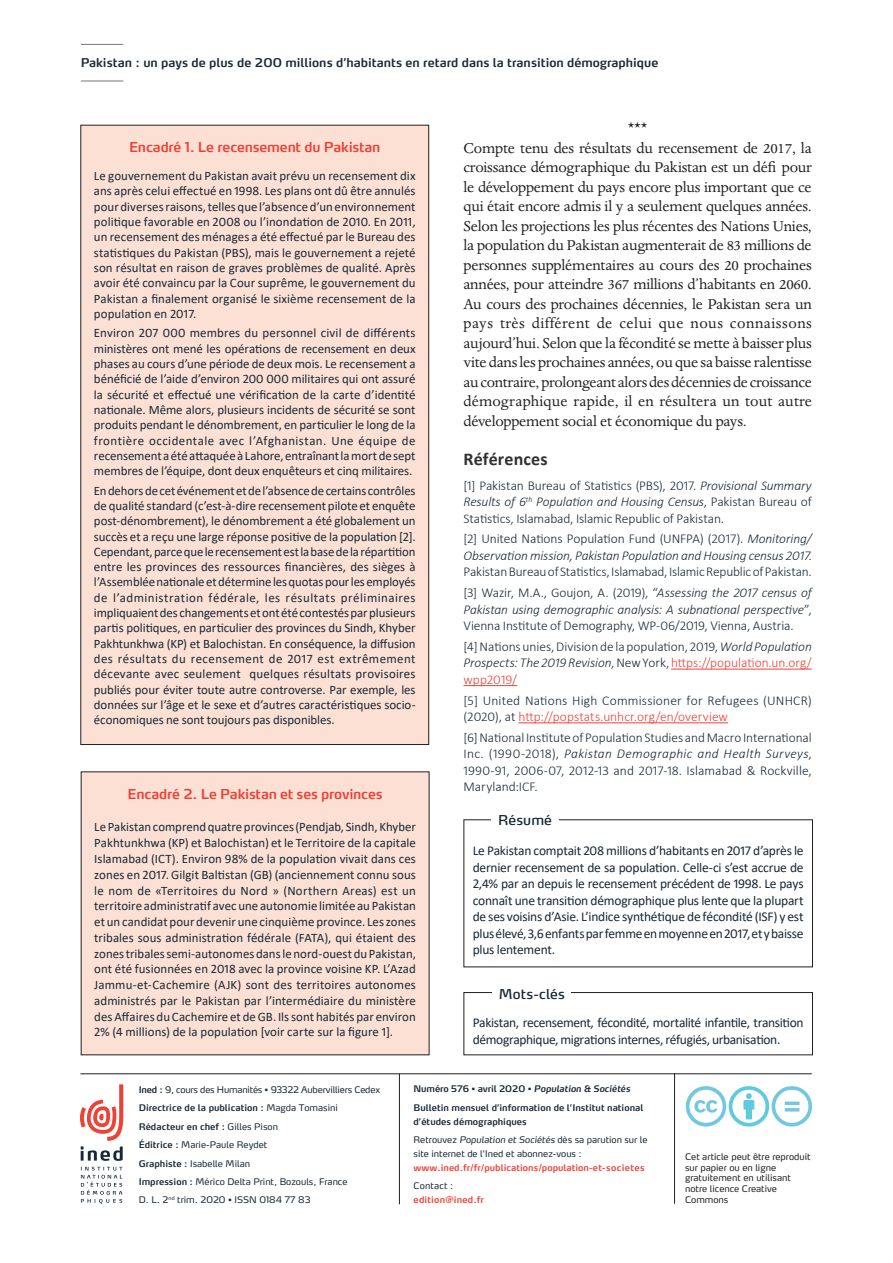
<style>
.page{position:relative;width:893px;height:1263px;background:#fff}
.page>*{position:absolute;margin:0;border:0;box-sizing:border-box;transform-origin:0 0}
.Résumé_-_titre{font:700 18px "Calibri";letter-spacing:.01em;color:#312f30}
.Paragraphe_sans_retr{font:16.5px/19.5px "Dante MT Std";letter-spacing:-.015em;color:#231f20;text-align:justify}
.E-texte_sans_retrait{font:300 13.5px/16.5px "Calibri";letter-spacing:-.005em;color:#172938;text-align:justify}
.E-texte_sans_retrait-2{font:13.5px/16.5px "Calibri";letter-spacing:-.025em;color:#172938;text-align:justify}
.Encadré_-_TITRE{font:600 13.5px "Max OT";letter-spacing:-.015em;color:#ee4237}
.Résumé_-_titre-2{font:13.5px "Max OT";letter-spacing:.005em;color:#172938}
.E-texte_sans_retrait-3{font:12.9px/15.3px "Calibri";color:#172938;text-align:justify}
.Titre_Edito{font:600 12px "Max OT";color:#172938}
.t1{font:9px/14.1px "Max OT";color:#172938}
.t2{font:600 9px/14.1px "Max OT";color:#172938}
.t3{font:9px/10.8px "Max OT";color:#231f20}
.t4{font:9px "Max OT";letter-spacing:-.02em;color:#172938}
.t5{font:600 9px/14.1px "Max OT";letter-spacing:.02em;color:#ee4237}
.s1{font-style:italic}
.s2{color:#ee4237}
.s3{font-weight:600}
.s4{font-weight:400}
.s5{font-weight:600;color:#ee4237}
.s6{font-weight:400;color:#172938}
</style>
<div class="page">
<hr style="left:671px;top:669px;width:141px;height:1px;background:#ee4237">
<hr style="left:463px;top:685px;width:54px;height:1px;background:#ee4237">
<hr style="left:518px;top:722px;width:210px;height:1px;background:#ee4237">
<div style="left:463px;top:992px;width:350px;height:63px;border:1px solid #231f20"></div>
<div style="left:493px;top:978px;width:78px;height:31px;background:#fff"></div>
<div style="left:81px;top:125px;width:348px;height:619px;background:#fde0d4"></div>
<div style="left:81px;top:772px;width:348px;height:283px;background:#fde0d4"></div>
<hr style="left:81px;top:44px;width:42px;height:1px;background:#76787b">
<hr style="left:81px;top:81px;width:42px;height:1px;background:#76787b">
<hr style="left:80px;top:1073px;width:732px;height:1px;background:#231f20">
<svg style="left:81px;top:1167px;width:41px;height:37px"></svg>
<svg style="left:80px;top:1084px;width:43px;height:77px"></svg>
<hr style="left:399px;top:1074px;width:1px;height:130px;background:#231f20">
<hr style="left:674px;top:1073px;width:1px;height:131px;background:#231f20">
<svg style="left:686px;top:1086px;width:126px;height:40px"></svg>
<p class="Titre_Edito" style="left:81px;top:55px;width:579px">Pakistan : un pays de plus de 200 millions d’habitants en retard dans la transition démographique</p>
<p class="Encadré_-_TITRE" style="left:129px;top:138px;width:253px">Encadré 1. Le recensement du Pakistan</p>
<p class="E-texte_sans_retrait-3" style="left:94px;top:168px;width:323px">Le gouvernement du Pakistan avait prévu un recensement dix ans après celui effectué en 1998. Les plans ont dû être annulés pour diverses raisons, telles que l’absence d’un environnement politique favorable en 2008 ou l’inondation de 2010. En 2011, un recensement des ménages a été effectué par le Bureau des statistiques du Pakistan (PBS), mais le gouvernement a rejeté son résultat en raison de graves problèmes de qualité. Après avoir été convaincu par la Cour suprême, le gouvernement du Pakistan a finalement organisé le sixième recensement de la population en 2017.</p>
<p class="E-texte_sans_retrait-3" style="left:94px;top:325px;width:323px">Environ 207 000 membres du personnel civil de différents ministères ont mené les opérations de recensement en deux phases au cours d’une période de deux mois. Le recensement a bénéficié de l’aide d’environ 200 000 militaires qui ont assuré la sécurité et effectué une vérification de la carte d’identité nationale. Même alors, plusieurs incidents de sécurité se sont produits pendant le dénombrement, en particulier le long de la frontière occidentale avec l’Afghanistan. Une équipe de recensement a été attaquée à Lahore, entraînant la mort de sept membres de l’équipe, dont deux enquêteurs et cinq militaires.</p>
<p class="E-texte_sans_retrait-3" style="left:94px;top:482px;width:323px">En dehors de cet événement et de l’absence de certains contrôles de qualité standard (c’est-à-dire recensement pilote et enquête post-dénombrement), le dénombrement a été globalement un succès et a reçu une large réponse positive de la population [2].<br>Cependant, parce que le recensement est la base de la répartition entre les provinces des ressources financières, des sièges à l’Assemblée nationale et détermine les quotas pour les employés de l’administration fédérale, les résultats préliminaires impliquaient des changements et ont été contestés par plusieurs partis politiques, en particulier des provinces du Sindh, Khyber Pakhtunkhwa (KP) et Balochistan. En conséquence, la diffusion des résultats du recensement de 2017 est extrêmement décevante avec seulement quelques résultats provisoires publiés pour éviter toute autre controverse. Par exemple, les données sur l’âge et le sexe et d’autres caractéristiques socio&shy;économiques ne sont toujours pas disponibles.</p>
<p class="Encadré_-_TITRE" style="left:128px;top:785px;width:257px">Encadré 2. Le Pakistan et ses provinces</p>
<p class="E-texte_sans_retrait-3" style="left:94px;top:819px;width:323px;line-height:15.8px">Le Pakistan comprend quatre provinces (Pendjab, Sindh, Khyber Pakhtunkhwa (KP) et Balochistan) et le Territoire de la capitale Islamabad (ICT). Environ 98% de la population vivait dans ces zones en 2017. Gilgit Baltistan (GB) (anciennement connu sous le nom de «Territoires du Nord » (Northern Areas) est un territoire administratif avec une autonomie limitée au Pakistan et un candidat pour devenir une cinquième province. Les zones tribales sous administration fédérale (FATA), qui étaient des zones tribales semi-autonomes dans le nord-ouest du Pakistan, ont été fusionnées en 2018 avec la province voisine KP. L’Azad Jammu-et-Cachemire (AJK) sont des territoires autonomes administrés par le Pakistan par l’intermédiaire du ministère des Affaires du Cachemire et de GB. Ils sont habités par environ 2% (4 millions) de la population [voir carte sur la figure 1].</p>
<p class="Paragraphe_sans_retr" style="left:628px;top:119px;width:21px">***</p>
<p class="Paragraphe_sans_retr" style="left:463px;top:138px;width:350px">Compte tenu des résultats du recensement de 2017, la croissance démographique du Pakistan est un défi pour le développement du pays encore plus important que ce qui était encore admis il y a seulement quelques années.<br>Selon les projections les plus récentes des Nations Unies, la population du Pakistan augmenterait de 83 millions de personnes supplémentaires au cours des 20 prochaines années, pour atteindre 367 millions d’habitants en 2060.<br>Au cours des prochaines décennies, le Pakistan sera un pays très différent de celui que nous connaissons aujourd’hui. Selon que la fécondité se mette à baisser plus vite dans les prochaines années, ou que sa baisse ralentisse au contraire, prolongeant alors des décennies de croissance démographique rapide, il en résultera un tout autre développement social et économique du pays.</p>
<p class="Résumé_-_titre" style="left:463px;top:446px;width:86px">Références</p>
<p class="E-texte_sans_retrait" style="left:463px;top:477px;width:350px">[1] Pakistan Bureau of Statistics (PBS), 2017. <span class="s1">Provisional Summary Results of 6</span><sup>th</sup> <span class="s1">Population and Housing Census</span>, Pakistan Bureau of Statistics, Islamabad, Islamic Republic of Pakistan.</p>
<p class="E-texte_sans_retrait" style="left:463px;top:530px;width:350px">[2] United Nations Population Fund (UNFPA) (2017). <span class="s1">Monitoring/ Observation mission, Pakistan Population and Housing census 2017</span>.<br>Pakistan Bureau of Statistics, Islamabad, Islamic Republic of Pakistan.</p>
<p class="E-texte_sans_retrait" style="left:463px;top:584px;width:350px">[3] Wazir, M.A., Goujon, A. (2019), “<span class="s1">Assessing the 2017 census of Pakistan using demographic analysis: A subnational perspective</span>”, Vienna Institute of Demography, WP-06/2019, Vienna, Austria.</p>
<p class="E-texte_sans_retrait" style="left:463px;top:638px;width:350px">[4] Nations unies, Division de la population, 2019, <span class="s1">World Population Prospects: The 2019 Revision</span>, New York, <span class="s2">https://population.un.org/ wpp2019/</span></p>
<p class="E-texte_sans_retrait" style="left:463px;top:692px;width:350px">[5] United Nations High Commissioner for Refugees (UNHCR) (2020), at <span class="s2">http://popstats.unhcr.org/en/overview</span></p>
<p class="E-texte_sans_retrait" style="left:463px;top:729px;width:350px">[6] National Institute of Population Studies and Macro International Inc. (1990-2018), <span class="s1">Pakistan Demographic and Health Surveys</span>, 1990-91, 2006-07, 2012-13 and 2017-18. Islamabad &amp; Rockville, Maryland:ICF.</p>
<p class="Résumé_-_titre-2" style="left:498px;top:811px;width:55px">Résumé</p>
<p class="E-texte_sans_retrait-2" style="left:473px;top:842px;width:332px">Le Pakistan comptait 208 millions d’habitants en 2017 d’après le dernier recensement de sa population. Celle-ci s’est accrue de 2,4% par an depuis le recensement précédent de 1998. Le pays connaît une transition démographique plus lente que la plupart de ses voisins d’Asie. L’indice synthétique de fécondité (ISF) y est plus élevé, 3,6 enfants par femme en moyenne en 2017, et y baisse plus lentement.</p>
<p class="Résumé_-_titre-2" style="left:499px;top:985px;width:68px">Mots-clés</p>
<p class="E-texte_sans_retrait-2" style="left:473px;top:1014px;width:332px">Pakistan, recensement, fécondité, mortalité infantile, transition démographique, migrations internes, réfugiés, urbanisation.</p>
<p class="t4" style="left:139px;top:1083px;width:243px"><span class="s3">Ined :</span> 9, cours des Humanités • 93322 Aubervilliers Cedex</p>
<p class="t2" style="left:139px;top:1100px;width:201px">Directrice de la publication : <span class="s4">Magda Tomasini</span></p>
<p class="t2" style="left:139px;top:1119px;width:141px">Rédacteur en chef : <span class="s4">Gilles Pison</span></p>
<p class="t1" style="left:139px;top:1137px;width:130px"><span class="s3">Éditrice :</span> Marie-Paule Reydet</p>
<p class="t1" style="left:139px;top:1156px;width:113px"><span class="s3">Graphiste :</span> Isabelle Milan</p>
<p class="t1" style="left:139px;top:1174px;width:210px"><span class="s3">Impression :</span> Mérico Delta Print, Bozouls, France</p>
<p class="t1" style="left:139px;top:1193px;width:173px">D. L. 2<sup>nd</sup> trim. 2020 • ISSN 0184 77 83</p>
<p class="t2" style="left:414px;top:1082px;width:218px">Numéro 576 • avril 2020 • <span class="s1">Population &amp; Sociétés</span></p>
<p class="t2" style="left:414px;top:1100px;width:231px">Bulletin mensuel d’information de l’Institut national d’études démographiques</p>
<p class="t1" style="left:414px;top:1132px;width:236px">Retrouvez <span class="s1">Population et Sociétés</span> dès sa parution sur le site internet de l’Ined et abonnez-vous : <span class="s5">www.ined.fr/fr/publications/population-et-societes</span></p>
<p class="t5" style="left:414px;top:1179px;width:72px"><span class="s6">Contact : </span>edition@ined.fr</p>
<p class="t3" style="left:685px;top:1151px;width:127px">Cet article peut être reproduit sur papier ou en ligne gratuitement en utilisant notre licence Creative<br>Commons</p>
</div>
